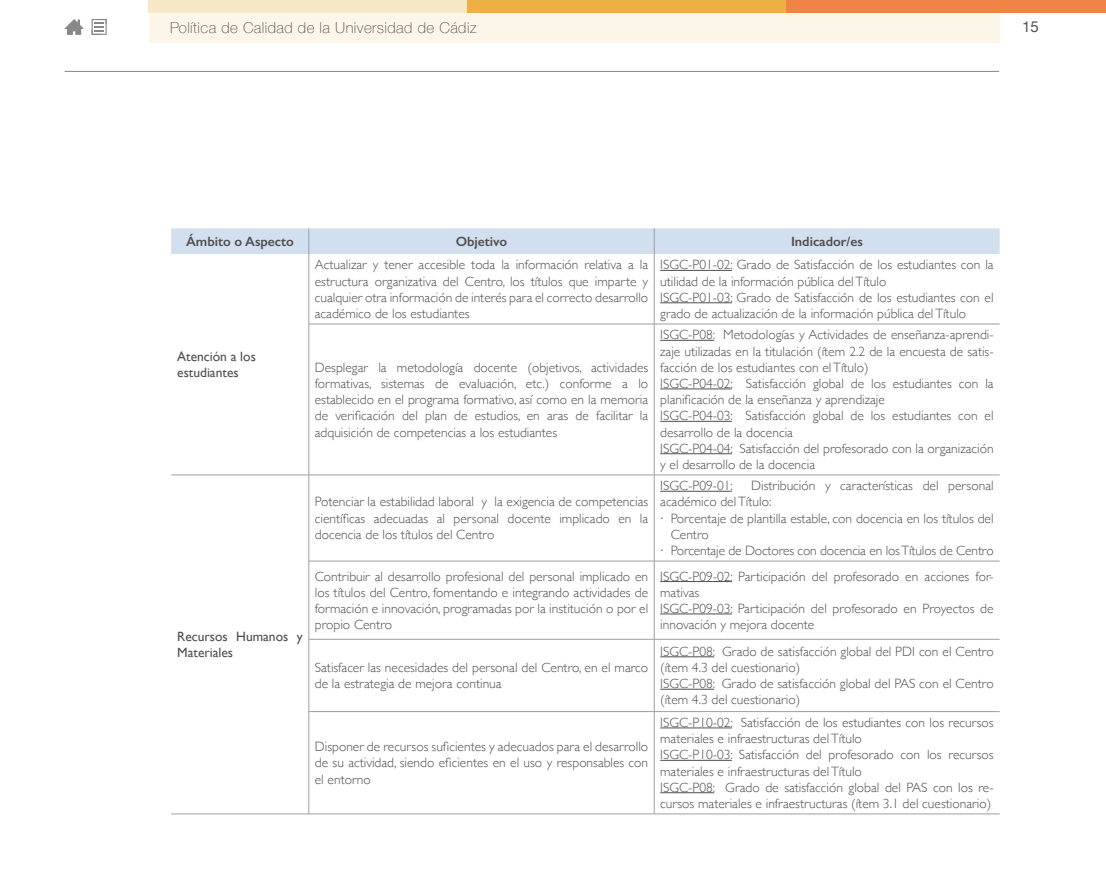
<style>
.page{position:relative;width:1106px;height:893px;background:#fff}
.page>*{position:absolute;margin:0;border:0;box-sizing:border-box;transform-origin:0 0}
.t1{font:100 15px "Helvetica Neue";letter-spacing:.03em;color:#4f4f4f}
.t2{font:15px "Helvetica Neue";color:#4f4f4f}
.t3{font:300 13.5px/16.2px "Gill Sans";color:#4f4f4f}
.t4{font:13.5px/16.2px "Gill Sans";color:#4f4f4f}
.t5{font:600 13.5px "Gill Sans";color:#4f4f4f}
</style>
<div class="page">
<div style="left:149px;top:13px;width:850px;height:30px;background:#fcf6e8"></div>
<div style="left:785px;top:0;width:321px;height:13px;background:#ef8446"></div>
<div style="left:467px;top:0;width:318px;height:13px;background:#ecb044"></div>
<div style="left:149px;top:0;width:318px;height:13px;background:#f6e8c5"></div>
<hr style="left:65px;top:71px;width:934px;height:1px;background:#87888a">
<svg style="left:65px;top:19px;width:19px;height:16px"></svg>
<svg style="left:92px;top:19px;width:15px;height:16px"></svg>
<hr style="left:654px;top:254px;width:1px;height:70px;background:#9c9e9f">
<hr style="left:654px;top:475px;width:1px;height:86px;background:#9c9e9f">
<hr style="left:654px;top:561px;width:345px;height:1px;background:#9c9e9f">
<hr style="left:654px;top:561px;width:1px;height:78px;background:#9c9e9f">
<hr style="left:654px;top:639px;width:345px;height:1px;background:#9c9e9f">
<hr style="left:654px;top:639px;width:1px;height:72px;background:#9c9e9f">
<hr style="left:654px;top:711px;width:345px;height:1px;background:#9c9e9f">
<hr style="left:654px;top:712px;width:1px;height:102px;background:#9c9e9f">
<hr style="left:654px;top:814px;width:345px;height:1px;background:#9c9e9f">
<hr style="left:309px;top:561px;width:345px;height:1px;background:#9c9e9f">
<hr style="left:309px;top:639px;width:345px;height:1px;background:#9c9e9f">
<hr style="left:309px;top:711px;width:345px;height:1px;background:#9c9e9f">
<hr style="left:309px;top:814px;width:345px;height:1px;background:#9c9e9f">
<hr style="left:308px;top:254px;width:1px;height:70px;background:#9c9e9f">
<hr style="left:308px;top:475px;width:1px;height:86px;background:#9c9e9f">
<hr style="left:308px;top:561px;width:1px;height:78px;background:#9c9e9f">
<hr style="left:308px;top:639px;width:1px;height:72px;background:#9c9e9f">
<hr style="left:308px;top:712px;width:1px;height:102px;background:#9c9e9f">
<div style="left:171px;top:228px;width:828px;height:26px;background:#d2dfee"></div>
<hr style="left:171px;top:475px;width:138px;height:1px;background:#9c9e9f">
<hr style="left:171px;top:814px;width:138px;height:1px;background:#9c9e9f">
<hr style="left:309px;top:324px;width:345px;height:1px;background:#9c9e9f">
<hr style="left:308px;top:324px;width:1px;height:151px;background:#9c9e9f">
<hr style="left:309px;top:475px;width:345px;height:1px;background:#9c9e9f">
<hr style="left:654px;top:324px;width:345px;height:1px;background:#9c9e9f">
<hr style="left:654px;top:324px;width:1px;height:151px;background:#9c9e9f">
<hr style="left:654px;top:475px;width:345px;height:1px;background:#9c9e9f">
<hr style="left:660px;top:270px;width:72px;height:1px;background:#4f4f4f">
<hr style="left:660px;top:302px;width:72px;height:1px;background:#4f4f4f">
<hr style="left:660px;top:340px;width:54px;height:1px;background:#4f4f4f">
<hr style="left:660px;top:389px;width:72px;height:1px;background:#4f4f4f">
<hr style="left:660px;top:421px;width:72px;height:1px;background:#4f4f4f">
<hr style="left:660px;top:453px;width:72px;height:1px;background:#4f4f4f">
<hr style="left:660px;top:491px;width:72px;height:1px;background:#4f4f4f">
<hr style="left:660px;top:581px;width:72px;height:1px;background:#4f4f4f">
<hr style="left:660px;top:614px;width:72px;height:1px;background:#4f4f4f">
<hr style="left:660px;top:656px;width:54px;height:1px;background:#4f4f4f">
<hr style="left:660px;top:689px;width:54px;height:1px;background:#4f4f4f">
<hr style="left:660px;top:728px;width:72px;height:1px;background:#4f4f4f">
<hr style="left:660px;top:760px;width:72px;height:1px;background:#4f4f4f">
<hr style="left:660px;top:792px;width:54px;height:1px;background:#4f4f4f">
<p class="t1" style="left:170px;top:16px;width:308px">Política de Calidad de la Universidad de Cádiz</p>
<p class="t2" style="left:1022px;top:16px;width:18px">15</p>
<p class="t5" style="left:186px;top:233px;width:109px">Ámbito o Aspecto</p>
<p class="t5" style="left:455px;top:233px;width:53px">Objetivo</p>
<p class="t5" style="left:791px;top:233px;width:73px">Indicador/es</p>
<p class="t4" style="left:177px;top:348px;width:80px">Atención a los estudiantes</p>
<p class="t4" style="left:177px;top:628px;width:127px">Recursos Humanos y<br>Materiales</p>
<p class="t3" style="left:315px;top:256px;width:335px;text-align:justify">Actualizar y tener accesible toda la información relativa a la estructura organizativa del Centro, los títulos que imparte y cualquier otra información de interés para el correcto desarrollo académico de los estudiantes</p>
<p class="t3" style="left:660px;top:256px;width:335px">ISGC-P01-02: Grado de Satisfacción de los estudiantes con la utilidad de la información pública del Título<br>ISGC-P01-03: Grado de Satisfacción de los estudiantes con el grado de actualización de la información pública del Título</p>
<p class="t3" style="left:315px;top:359px;width:335px;text-align:justify">Desplegar la metodología docente (objetivos, actividades formativas, sistemas de evaluación, etc.) conforme a lo establecido en el programa formativo, así como en la memoria de verificación del plan de estudios, en aras de facilitar la adquisición de competencias a los estudiantes</p>
<p class="t3" style="left:315px;top:493px;width:335px;text-align:justify">Potenciar la estabilidad laboral y la exigencia de competencias científicas adecuadas al personal docente implicado en la docencia de los títulos del Centro</p>
<p class="t3" style="left:660px;top:326px;width:335px">ISGC-P08: Metodologías y Actividades de enseñanza-aprendi&shy;zaje utilizadas en la titulación (ítem 2.2 de la encuesta de satis&shy;facción de los estudiantes con el Título)<br>ISGC-P04-02: Satisfacción global de los estudiantes con la planificación de la enseñanza y aprendizaje<br>ISGC-P04-03: Satisfacción global de los estudiantes con el desarrollo de la docencia<br>ISGC-P04-04: Satisfacción del profesorado con la organización y el desarrollo de la docencia</p>
<p class="t3" style="left:660px;top:477px;width:74px">ISGC-P09-01:</p>
<p class="t3" style="left:751px;top:477px;width:244px">Distribución y características del personal</p>
<p class="t3" style="left:660px;top:493px;width:113px">académico del Título:</p>
<p class="t3" style="left:660px;top:509px;width:335px">á Porcentaje de plantilla estable, con docencia en los títulos del</p>
<p class="t3" style="left:670px;top:526px;width:40px">Centro</p>
<p class="t3" style="left:660px;top:542px;width:335px">á Porcentaje de Doctores con docencia en los Títulos de Centro</p>
<p class="t3" style="left:315px;top:567px;width:335px;text-align:justify">Contribuir al desarrollo profesional del personal implicado en los títulos del Centro, fomentando e integrando actividades de formación e innovación, programadas por la institución o por el propio Centro</p>
<p class="t3" style="left:660px;top:567px;width:335px">ISGC-P09-02: Participación del profesorado en acciones for&shy;mativas<br>ISGC-P09-03: Participación del profesorado en Proyectos de innovación y mejora docente</p>
<p class="t3" style="left:315px;top:659px;width:335px">Satisfacer las necesidades del personal del Centro, en el marco de la estrategia de mejora continua</p>
<p class="t3" style="left:660px;top:643px;width:335px">ISGC-P08: Grado de satisfacción global del PDI con el Centro (ítem 4.3 del cuestionario)<br>ISGC-P08: Grado de satisfacción global del PAS con el Centro (ítem 4.3 del cuestionario)</p>
<p class="t3" style="left:315px;top:738px;width:335px;text-align:justify">Disponer de recursos suficientes y adecuados para el desarrollo de su actividad, siendo eficientes en el uso y responsables con el entorno</p>
<p class="t3" style="left:660px;top:714px;width:335px">ISGC-P10-02: Satisfacción de los estudiantes con los recursos materiales e infraestructuras del Título<br>ISGC-P10-03: Satisfacción del profesorado con los recursos materiales e infraestructuras del Título<br>ISGC-P08: Grado de satisfacción global del PAS con los re&shy;cursos materiales e infraestructuras (ítem 3.1 del cuestionario)</p>
</div>
